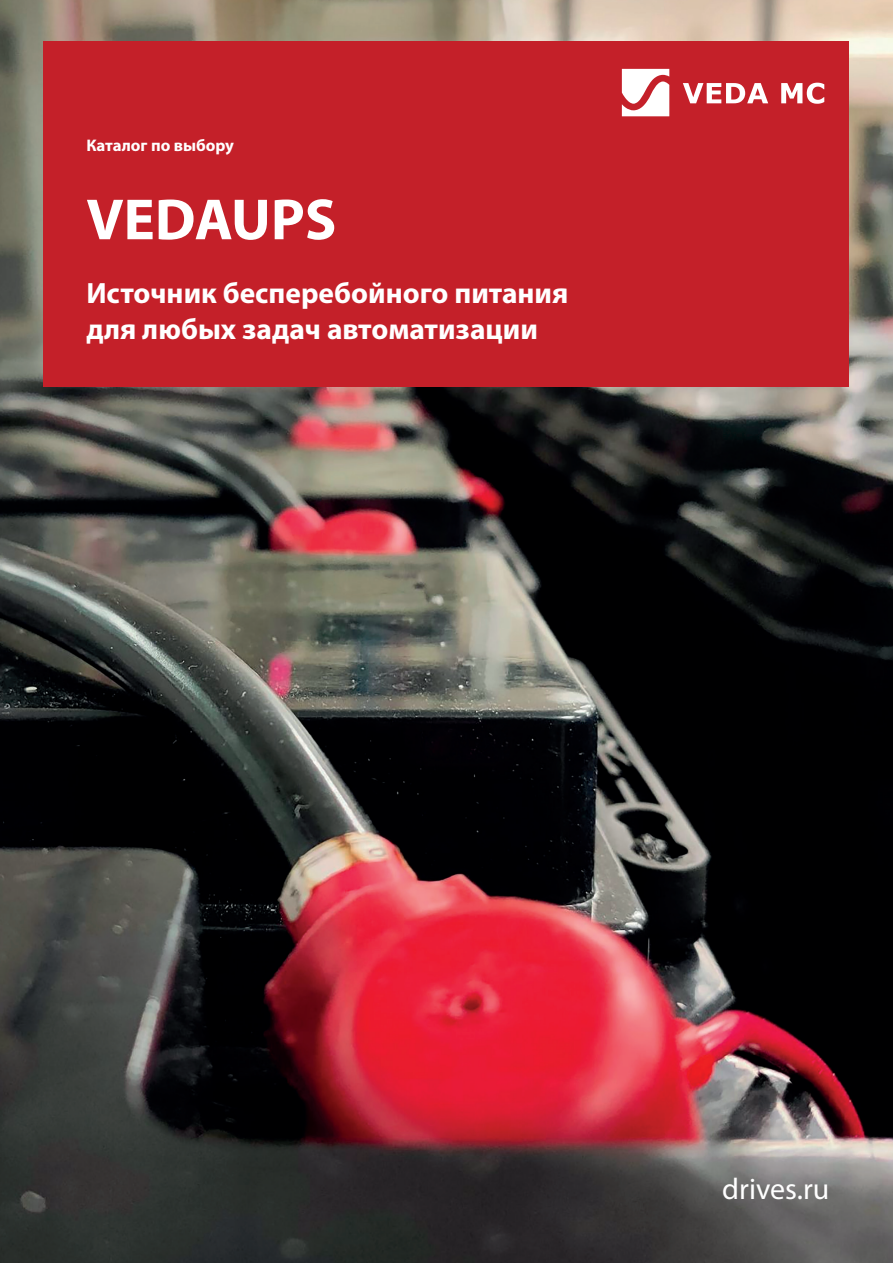
<style>
.page{position:relative;width:893px;height:1263px;background:#fff}
.page>*{position:absolute;margin:0;border:0;box-sizing:border-box;transform-origin:0 0}
.t1{font:700 58.5px "Myriad Pro";color:#fff}
.t2{font:30px "Myriad Pro";color:#fff}
.t3{font:700 29.4px/35.2px "Myriad Pro";color:#fff}
.t4{font:700 16.8px "Myriad Pro";color:#fff}
</style>
<div class="page">
<img style="left:0;top:0;width:893px;height:1263px">
<div style="left:43px;top:41px;width:806px;height:346px;background:#c42029"></div>
<svg style="left:683px;top:83px;width:85px;height:20px"></svg>
<svg style="left:781px;top:83px;width:43px;height:21px"></svg>
<svg style="left:622px;top:69px;width:47px;height:47px"></svg>
<p class="t4" style="left:86px;top:134px;width:149px">Каталог по выбору</p>
<h1 class="t1" style="left:86px;top:181px;width:252px">VEDAUPS</h1>
<p class="t3" style="left:86px;top:275px;width:484px">Источник бесперебойного питания для любых задач автоматизации</p>
<p class="t2" style="left:722px;top:1170px;width:109px">drives.ru</p>
</div>
